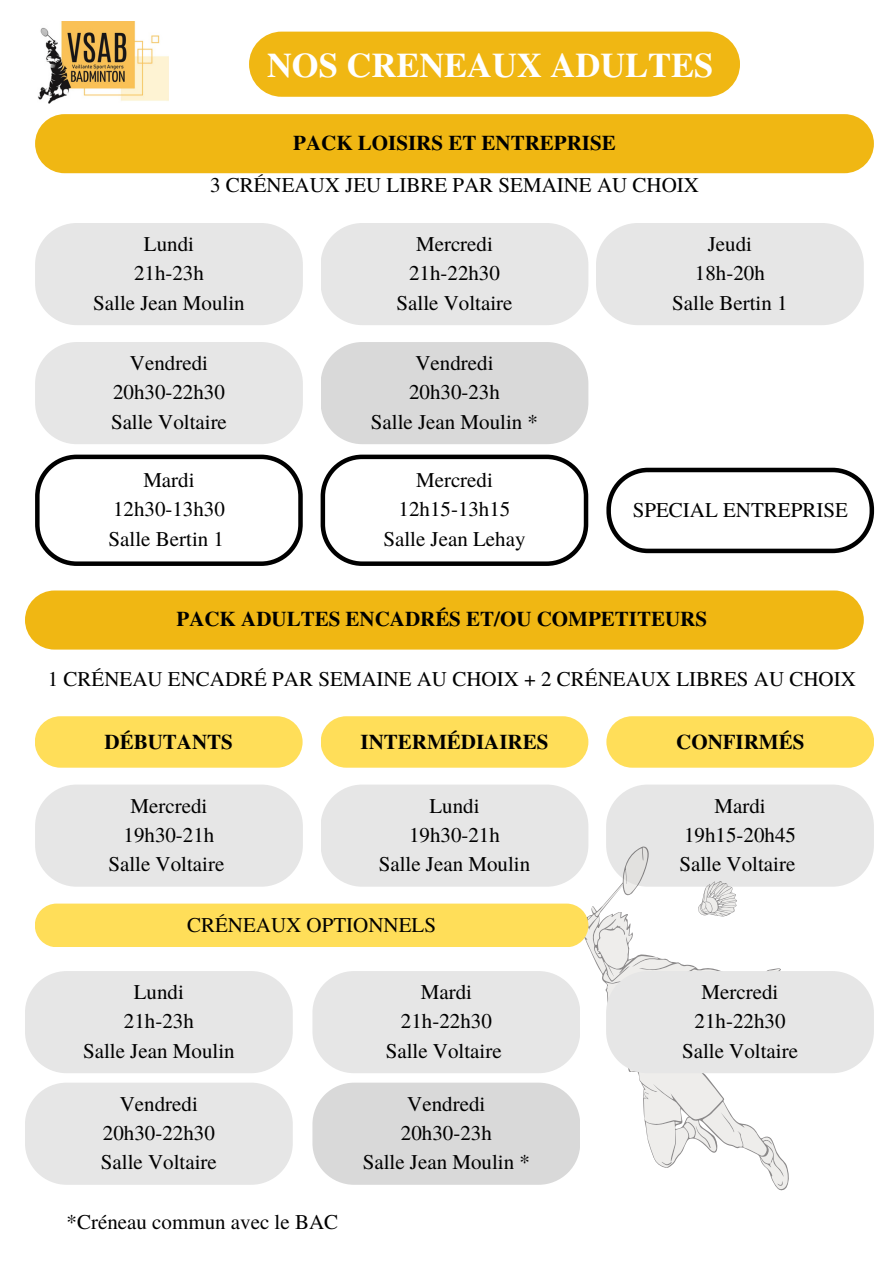
<style>
.page{position:relative;width:893px;height:1264px;background:#fff}
.page>*{position:absolute;margin:0;border:0;box-sizing:border-box;transform-origin:0 0}
.t1{font:700 34.5px "Te X Gyre Termes";color:#fff}
.t2{font:21px "Te X Gyre Termes";color:#000}
.t3{font:700 21px "Te X Gyre Termes";color:#000}
</style>
<div class="page">
<div style="left:249px;top:32px;width:491px;height:65px;background:#f0b713;border-radius:33px"></div>
<img style="left:38px;top:21px;width:130px;height:83px">
<div style="left:35px;top:114px;width:838px;height:59px;background:#f0b713;border-radius:30px"></div>
<svg style="left:35px;top:454px;width:268px;height:112px"></svg>
<div style="left:35px;top:223px;width:268px;height:102px;background:#e6e6e6"></div>
<div style="left:321px;top:223px;width:267px;height:102px;background:#e6e6e6"></div>
<div style="left:596px;top:223px;width:267px;height:102px;background:#e6e6e6"></div>
<svg style="left:320px;top:454px;width:268px;height:112px"></svg>
<div style="left:321px;top:342px;width:267px;height:102px;background:#d9d9d9"></div>
<div style="left:35px;top:342px;width:268px;height:102px;background:#e6e6e6"></div>
<svg style="left:606px;top:467px;width:268px;height:86px"></svg>
<div style="left:25px;top:590px;width:838px;height:59px;background:#f0b713;border-radius:30px"></div>
<div style="left:35px;top:716px;width:267px;height:51px;background:#ffde59;border-radius:26px"></div>
<div style="left:320px;top:716px;width:268px;height:51px;background:#ffde59;border-radius:26px"></div>
<div style="left:606px;top:716px;width:268px;height:51px;background:#ffde59;border-radius:26px"></div>
<svg style="left:25px;top:784px;width:848px;height:407px"></svg>
<p class="t1" style="left:267px;top:38px;width:448px">NOS CRENEAUX ADULTES</p>
<p class="t3" style="left:293px;top:127px;width:324px">PACK LOISIRS ET ENTREPRISE</p>
<p class="t2" style="left:210px;top:170px;width:490px">3 CRÉNEAUX JEU LIBRE PAR SEMAINE AU CHOIX</p>
<p class="t2" style="left:144px;top:229px;width:52px">Lundi</p>
<p class="t2" style="left:134px;top:258px;width:71px">21h-23h</p>
<p class="t2" style="left:93px;top:287px;width:153px">Salle Jean Moulin</p>
<p class="t2" style="left:130px;top:348px;width:80px">Vendredi</p>
<p class="t2" style="left:113px;top:377px;width:113px">20h30-22h30</p>
<p class="t2" style="left:111px;top:406px;width:117px">Salle Voltaire</p>
<p class="t2" style="left:143px;top:465px;width:53px">Mardi</p>
<p class="t2" style="left:113px;top:494px;width:113px">12h30-13h30</p>
<p class="t2" style="left:109px;top:523px;width:117px">Salle Bertin 1</p>
<p class="t2" style="left:416px;top:229px;width:78px">Mercredi</p>
<p class="t2" style="left:409px;top:258px;width:92px">21h-22h30</p>
<p class="t2" style="left:396px;top:287px;width:117px">Salle Voltaire</p>
<p class="t2" style="left:415px;top:348px;width:80px">Vendredi</p>
<p class="t2" style="left:409px;top:377px;width:92px">20h30-23h</p>
<p class="t2" style="left:371px;top:406px;width:169px">Salle Jean Moulin *</p>
<p class="t2" style="left:416px;top:465px;width:78px">Mercredi</p>
<p class="t2" style="left:398px;top:494px;width:113px">12h15-13h15</p>
<p class="t2" style="left:383px;top:523px;width:144px">Salle Jean Lehay</p>
<p class="t2" style="left:707px;top:229px;width:46px">Jeudi</p>
<p class="t2" style="left:695px;top:258px;width:71px">18h-20h</p>
<p class="t2" style="left:672px;top:287px;width:117px">Salle Bertin 1</p>
<p class="t2" style="left:632px;top:495px;width:216px">SPECIAL ENTREPRISE</p>
<p class="t3" style="left:176px;top:603px;width:532px">PACK ADULTES ENCADRÉS ET/OU COMPETITEURS</p>
<p class="t2" style="left:48px;top:663px;width:809px">1 CRÉNEAU ENCADRÉ PAR SEMAINE AU CHOIX + 2 CRÉNEAUX LIBRES AU CHOIX</p>
<p class="t3" style="left:105px;top:725px;width:130px">DÉBUTANTS</p>
<p class="t3" style="left:360px;top:725px;width:189px">INTERMÉDIAIRES</p>
<p class="t3" style="left:676px;top:725px;width:130px">CONFIRMÉS</p>
<p class="t2" style="left:130px;top:790px;width:78px">Mercredi</p>
<p class="t2" style="left:123px;top:819px;width:92px">19h30-21h</p>
<p class="t2" style="left:108px;top:849px;width:117px">Salle Voltaire</p>
<p class="t2" style="left:429px;top:790px;width:52px">Lundi</p>
<p class="t2" style="left:409px;top:819px;width:92px">19h30-21h</p>
<p class="t2" style="left:378px;top:849px;width:153px">Salle Jean Moulin</p>
<p class="t2" style="left:187px;top:909px;width:250px">CRÉNEAUX OPTIONNELS</p>
<p class="t2" style="left:134px;top:977px;width:52px">Lundi</p>
<p class="t2" style="left:124px;top:1006px;width:71px">21h-23h</p>
<p class="t2" style="left:83px;top:1035px;width:153px">Salle Jean Moulin</p>
<p class="t2" style="left:120px;top:1088px;width:80px">Vendredi</p>
<p class="t2" style="left:103px;top:1117px;width:113px">20h30-22h30</p>
<p class="t2" style="left:101px;top:1147px;width:117px">Salle Voltaire</p>
<p class="t2" style="left:67px;top:1206px;width:273px">*Créneau commun avec le BAC</p>
<p class="t2" style="left:420px;top:977px;width:53px">Mardi</p>
<p class="t2" style="left:401px;top:1006px;width:92px">21h-22h30</p>
<p class="t2" style="left:386px;top:1035px;width:117px">Salle Voltaire</p>
<p class="t2" style="left:407px;top:1088px;width:80px">Vendredi</p>
<p class="t2" style="left:401px;top:1117px;width:92px">20h30-23h</p>
<p class="t2" style="left:362px;top:1147px;width:169px">Salle Jean Moulin *</p>
<p class="t2" style="left:714px;top:790px;width:53px">Mardi</p>
<p class="t2" style="left:684px;top:819px;width:113px">19h15-20h45</p>
<p class="t2" style="left:679px;top:849px;width:117px">Salle Voltaire</p>
<p class="t2" style="left:701px;top:977px;width:78px">Mercredi</p>
<p class="t2" style="left:694px;top:1006px;width:92px">21h-22h30</p>
<p class="t2" style="left:682px;top:1035px;width:117px">Salle Voltaire</p>
</div>
